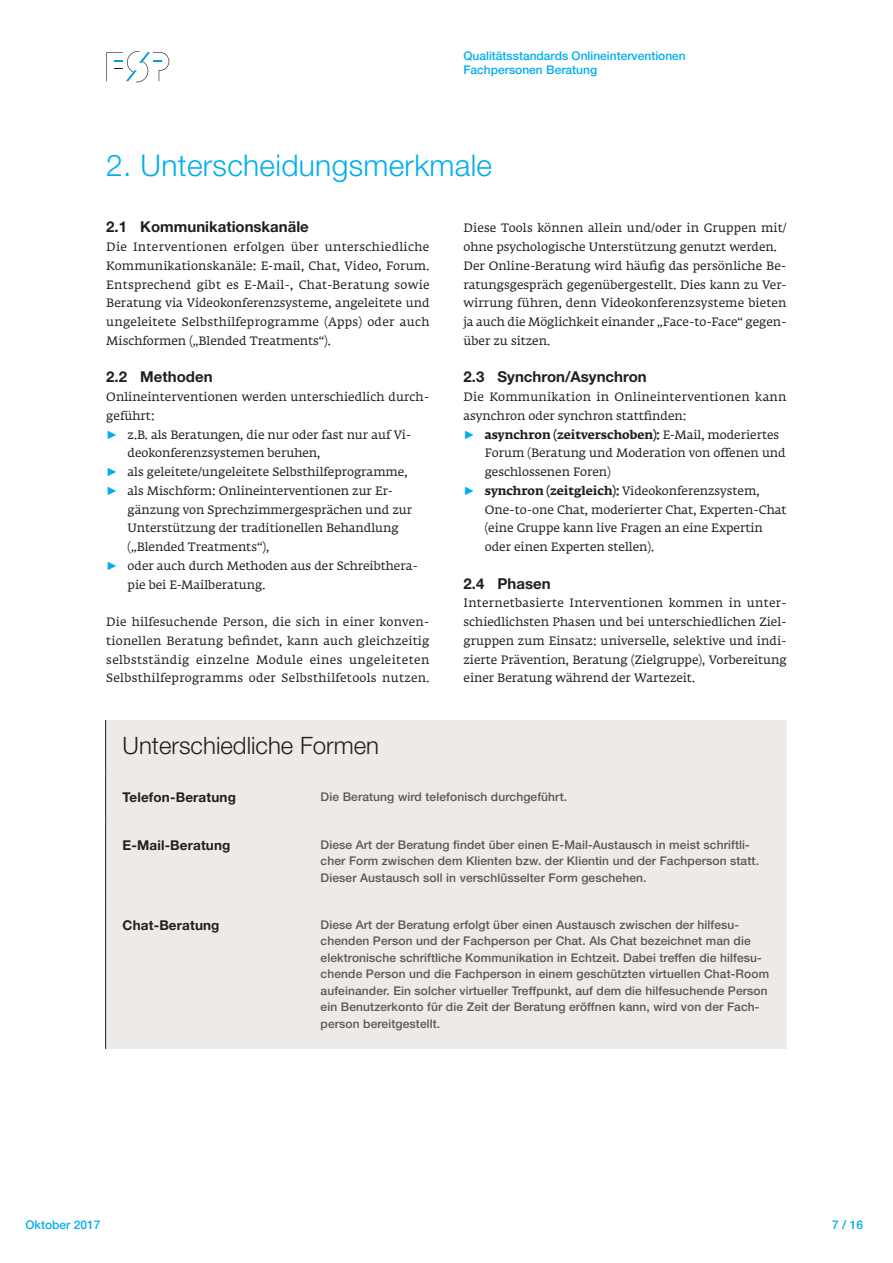
<style>
.page{position:relative;width:893px;height:1263px;background:#fff}
.page>*{position:absolute;margin:0;border:0;box-sizing:border-box;transform-origin:0 0}
.t1{font:300 30px "Helvetica Neue LT Std";letter-spacing:.01em;color:#00aeef}
.t2{font:300 24px "Helvetica Neue LT Std";color:#231f20}
.t3{font:700 15px "Helvetica Neue LT Std";color:#231f20}
.t4{font:700 13.5px "Helvetica Neue LT Std";letter-spacing:.01em;color:#231f20}
.t5{font:12px/18.8px "Fedra Serif A Std";color:#231f20;text-align:justify}
.t6{font:500 12px/16.5px "Helvetica Neue LT Std";letter-spacing:.01em;color:#57585a}
.t7{font:700 12px "Fedra Serif A Std";color:#231f20}
.t8{font:500 12px/14.4px "Helvetica Neue LT Std";color:#00aeef}
.t9{font:12px "Fedra Serif A Std";letter-spacing:.02em;color:#231f20}
.s1{font-family:"Arial";color:#00aeef}
.s2{font-family:"Arial";font-weight:400;color:#00aeef}
.s3{font-weight:400}
</style>
<div class="page">
<svg style="left:106px;top:51px;width:63px;height:31px"></svg>
<div style="left:106px;top:720px;width:681px;height:329px;background:#edeae8"></div>
<hr style="left:105px;top:720px;width:1px;height:55px;background:#231f20">
<hr style="left:105px;top:775px;width:1px;height:48px;background:#231f20">
<hr style="left:105px;top:823px;width:1px;height:80px;background:#231f20">
<hr style="left:105px;top:903px;width:1px;height:146px;background:#231f20">
<p class="t8" style="left:463px;top:48px;width:224px">Qualitätsstandards Onlineinterventionen<br>Fachpersonen Beratung</p>
<h1 class="t1" style="left:106px;top:147px;width:387px">2. Unterscheidungsmerkmale</h1>
<p class="t3" style="left:106px;top:218px;width:204px">2.1 Kommunikationskanäle</p>
<p class="t5" style="left:106px;top:238px;width:325px">Die Interventionen erfolgen über unterschiedliche Kommunikationskanäle: E-mail, Chat, Video, Forum.<br>Entsprechend gibt es E-Mail-, Chat-Beratung sowie Beratung via Videokonferenzsysteme, angeleitete und ungeleitete Selbsthilfeprogramme (Apps) oder auch Mischformen („Blended Treatments“).</p>
<p class="t3" style="left:106px;top:368px;width:108px">2.2 Methoden</p>
<p class="t5" style="left:106px;top:388px;width:324px">Onlineinterventionen werden unterschiedlich durch-</p>
<p class="t5" style="left:106px;top:407px;width:50px">geführt:</p>
<p class="t5" style="left:106px;top:426px;width:307px"><span class="s1">►</span> z.B. als Beratungen, die nur oder fast nur auf Vi-</p>
<p class="t5" style="left:128px;top:445px;width:194px">deokonferenzsystemen beruhen,</p>
<p class="t5" style="left:106px;top:463px;width:303px"><span class="s1">►</span> als geleitete/ungeleitete Selbsthilfeprogramme,</p>
<p class="t5" style="left:106px;top:482px;width:288px"><span class="s1">►</span> als Mischform: Onlineinterventionen zur Er-</p>
<p class="t5" style="left:128px;top:501px;width:286px">gänzung von Sprechzimmergesprächen und zur</p>
<p class="t5" style="left:128px;top:520px;width:273px">Unterstützung der traditionellen Behandlung</p>
<p class="t5" style="left:128px;top:538px;width:143px">(„Blended Treatments“),</p>
<p class="t5" style="left:106px;top:557px;width:313px"><span class="s1">►</span> oder auch durch Methoden aus der Schreibthera-</p>
<p class="t5" style="left:128px;top:576px;width:139px">pie bei E-Mailberatung.</p>
<p class="t5" style="left:106px;top:613px;width:325px">Die hilfesuchende Person, die sich in einer konven&shy;tionellen Beratung befindet, kann auch gleichzeitig selbstständig einzelne Module eines ungeleiteten Selbsthilfeprogramms oder Selbsthilfetools nutzen.</p>
<p class="t5" style="left:463px;top:220px;width:325px;text-align:left">Diese Tools können allein und/oder in Gruppen mit/ ohne psychologische Unterstützung genutzt werden.<br>Der Online-Beratung wird häufig das persönliche Be&shy;ratungsgespräch gegenübergestellt. Dies kann zu Ver&shy;wirrung führen, denn Videokonferenzsysteme bieten ja auch die Möglichkeit einander „Face-to-Face“ gegen&shy;über zu sitzen.</p>
<p class="t3" style="left:463px;top:368px;width:185px">2.3 Synchron/Asynchron</p>
<p class="t9" style="left:463px;top:389px;width:324px">Die Kommunikation in Onlineinterventionen kann</p>
<p class="t5" style="left:463px;top:407px;width:224px">asynchron oder synchron stattfinden:</p>
<p class="t7" style="left:463px;top:426px;width:317px"><span class="s2">►</span> asynchron (zeitverschoben): <span class="s3">E-Mail, moderiertes</span></p>
<p class="t5" style="left:485px;top:445px;width:302px">Forum (Beratung und Moderation von offenen und</p>
<p class="t5" style="left:485px;top:463px;width:127px">geschlossenen Foren)</p>
<p class="t7" style="left:463px;top:482px;width:297px"><span class="s2">►</span> synchron (zeitgleich): <span class="s3">Videokonferenzsystem,</span></p>
<p class="t5" style="left:485px;top:501px;width:303px">One-to-one Chat, moderierter Chat, Experten-Chat</p>
<p class="t5" style="left:485px;top:520px;width:280px">(eine Gruppe kann live Fragen an eine Expertin</p>
<p class="t5" style="left:485px;top:538px;width:171px">oder einen Experten stellen).</p>
<p class="t3" style="left:463px;top:574px;width:89px">2.4 Phasen</p>
<p class="t5" style="left:463px;top:595px;width:325px">Internetbasierte Interventionen kommen in unter&shy;schiedlichsten Phasen und bei unterschiedlichen Ziel&shy;gruppen zum Einsatz: universelle, selektive und indi&shy;zierte Prävention, Beratung (Zielgruppe), Vorbereitung einer Beratung während der Wartezeit.</p>
<h2 class="t2" style="left:123px;top:731px;width:258px">Unterschiedliche Formen</h2>
<p class="t4" style="left:123px;top:789px;width:115px">Telefon-Beratung</p>
<p class="t6" style="left:321px;top:788px;width:248px">Die Beratung wird telefonisch durchgeführt.</p>
<p class="t4" style="left:123px;top:837px;width:109px">E-Mail-Beratung</p>
<p class="t6" style="left:321px;top:836px;width:440px">Diese Art der Beratung findet über einen E-Mail-Austausch in meist schriftli&shy;cher Form zwischen dem Klienten bzw. der Klientin und der Fachperson statt.<br>Dieser Austausch soll in verschlüsselter Form geschehen.</p>
<p class="t4" style="left:123px;top:916px;width:98px">Chat-Beratung</p>
<p class="t6" style="left:321px;top:916px;width:450px">Diese Art der Beratung erfolgt über einen Austausch zwischen der hilfesu&shy;chenden Person und der Fachperson per Chat. Als Chat bezeichnet man die elektronische schriftliche Kommunikation in Echtzeit. Dabei treffen die hilfesu&shy;chende Person und die Fachperson in einem geschützten virtuellen Chat-Room aufeinander. Ein solcher virtueller Treffpunkt, auf dem die hilfesuchende Person ein Benutzerkonto für die Zeit der Beratung eröffnen kann, wird von der Fach&shy;person bereitgestellt.</p>
<p class="t8" style="left:26px;top:1217px;width:76px">Oktober 2017</p>
<p class="t8" style="left:832px;top:1217px;width:32px">7 / 16</p>
</div>
